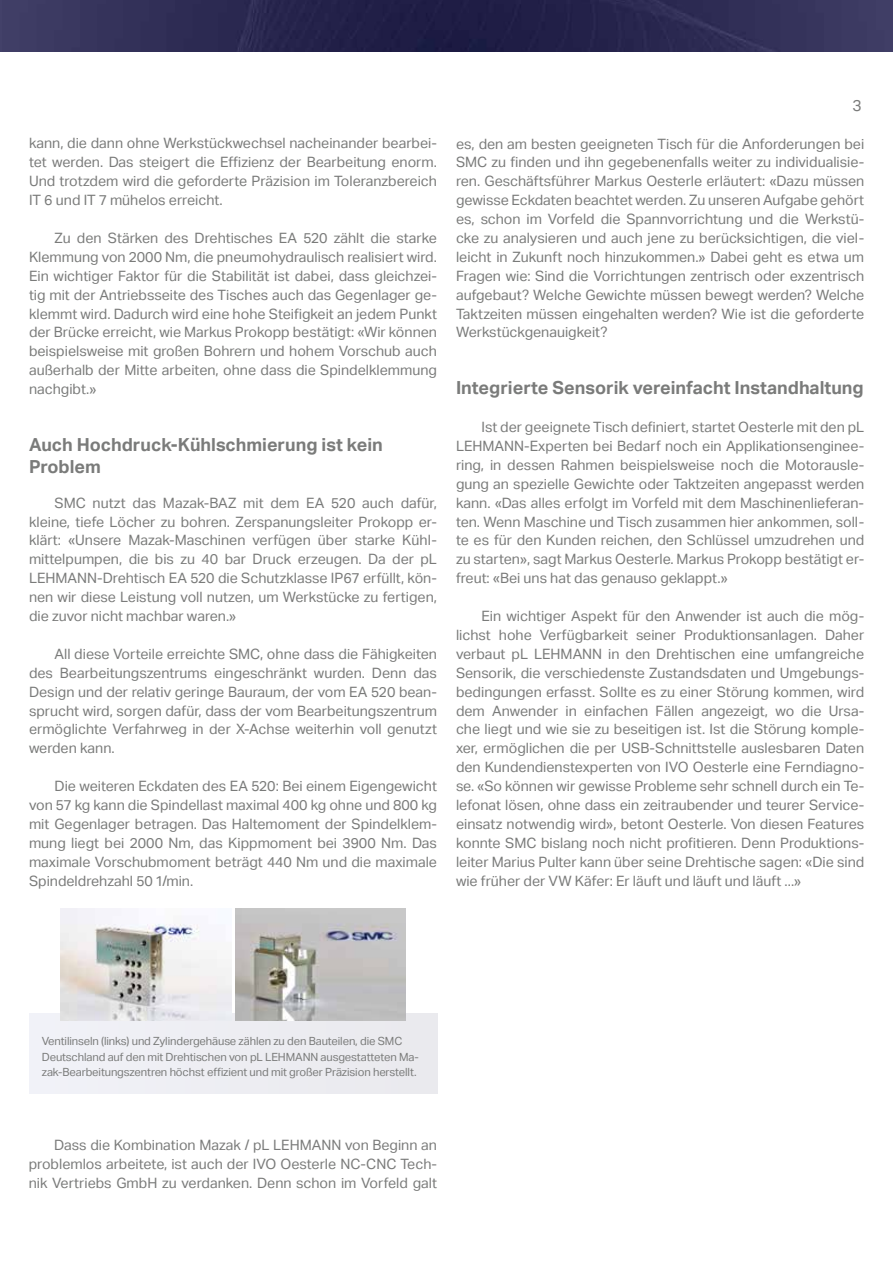
<style>
.page{position:relative;width:893px;height:1263px;background:#fff}
.page>*{position:absolute;margin:0;border:0;box-sizing:border-box;transform-origin:0 0}
.t1{font:700 18px/21.8px "Aktiv Grotesk Trial";color:#7a7b7a}
.t2{font:15.75px "Aktiv Grotesk Trial";color:#7a7b7a}
.t3{font:14.25px/18.9px "Aktiv Grotesk Trial";color:#7a7b7a;text-align:justify}
.t4{font:11.25px/15.8px "Aktiv Grotesk Trial";letter-spacing:-.01em;color:#7a7b7a}
</style>
<div class="page">
<img style="left:0;top:0;width:893px;height:51px">
<div style="left:29px;top:1013px;width:408px;height:81px;background:#ededf2"></div>
<img style="left:61px;top:908px;width:170px;height:113px">
<img style="left:235px;top:908px;width:170px;height:113px">
<p class="t3" style="left:29px;top:134px;width:409px">kann, die dann ohne Werkstückwechsel nacheinander bearbei&shy;tet werden. Das steigert die Effizienz der Bearbeitung enorm.<br>Und trotzdem wird die geforderte Präzision im Toleranzbereich IT 6 und IT 7 mühelos erreicht.</p>
<p class="t3" style="left:29px;top:229px;width:409px;text-indent:26px">Zu den Stärken des Drehtisches EA 520 zählt die starke Klemmung von 2000 Nm, die pneumohydraulisch realisiert wird.<br>Ein wichtiger Faktor für die Stabilität ist dabei, dass gleichzei&shy;tig mit der Antriebsseite des Tisches auch das Gegenlager ge&shy;klemmt wird. Dadurch wird eine hohe Steifigkeit an jedem Punkt der Brücke erreicht, wie Markus Prokopp bestätigt: «Wir können beispielsweise mit großen Bohrern und hohem Vorschub auch außerhalb der Mitte arbeiten, ohne dass die Spindelklemmung nachgibt.»</p>
<p class="t1" style="left:29px;top:434px;width:355px">Auch Hochdruck-Kühlschmierung ist kein<br>Problem</p>
<p class="t3" style="left:29px;top:493px;width:409px;text-indent:26px">SMC nutzt das Mazak-BAZ mit dem EA 520 auch dafür, kleine, tiefe Löcher zu bohren. Zerspanungsleiter Prokopp er&shy;klärt: «Unsere Mazak-Maschinen verfügen über starke Kühl&shy;mittelpumpen, die bis zu 40 bar Druck erzeugen. Da der pL LEHMANN-Drehtisch EA 520 die Schutzklasse IP67 erfüllt, kön&shy;nen wir diese Leistung voll nutzen, um Werkstücke zu fertigen, die zuvor nicht machbar waren.»</p>
<p class="t3" style="left:29px;top:644px;width:409px;text-indent:26px">All diese Vorteile erreichte SMC, ohne dass die Fähigkeiten des Bearbeitungszentrums eingeschränkt wurden. Denn das Design und der relativ geringe Bauraum, der vom EA 520 bean&shy;sprucht wird, sorgen dafür, dass der vom Bearbeitungszentrum ermöglichte Verfahrweg in der X-Achse weiterhin voll genutzt werden kann.</p>
<p class="t3" style="left:29px;top:777px;width:409px;text-indent:26px">Die weiteren Eckdaten des EA 520: Bei einem Eigengewicht von 57 kg kann die Spindellast maximal 400 kg ohne und 800 kg mit Gegenlager betragen. Das Haltemoment der Spindelklem&shy;mung liegt bei 2000 Nm, das Kippmoment bei 3900 Nm. Das maximale Vorschubmoment beträgt 440 Nm und die maximale Spindeldrehzahl 50 1/min.</p>
<p class="t2" style="left:852px;top:96px;width:11px">3</p>
<p class="t3" style="left:456px;top:134px;width:410px">es, den am besten geeigneten Tisch für die Anforderungen bei SMC zu finden und ihn gegebenenfalls weiter zu individualisie&shy;ren. Geschäftsführer Markus Oesterle erläutert: «Dazu müssen gewisse Eckdaten beachtet werden. Zu unseren Aufgabe gehört es, schon im Vorfeld die Spannvorrichtung und die Werkstü&shy;cke zu analysieren und auch jene zu berücksichtigen, die viel&shy;leicht in Zukunft noch hinzukommen.» Dabei geht es etwa um Fragen wie: Sind die Vorrichtungen zentrisch oder exzentrisch aufgebaut? Welche Gewichte müssen bewegt werden? Welche Taktzeiten müssen eingehalten werden? Wie ist die geforderte Werkstückgenauigkeit?</p>
<p class="t1" style="left:456px;top:377px;width:409px">Integrierte Sensorik vereinfacht Instandhaltung</p>
<p class="t3" style="left:456px;top:418px;width:410px;text-indent:26px">Ist der geeignete Tisch definiert, startet Oesterle mit den pL LEHMANN-Experten bei Bedarf noch ein Applikationsenginee&shy;ring, in dessen Rahmen beispielsweise noch die Motorausle&shy;gung an spezielle Gewichte oder Taktzeiten angepasst werden kann. «Das alles erfolgt im Vorfeld mit dem Maschinenlieferan&shy;ten. Wenn Maschine und Tisch zusammen hier ankommen, soll&shy;te es für den Kunden reichen, den Schlüssel umzudrehen und zu starten», sagt Markus Oesterle. Markus Prokopp bestätigt er&shy;freut: «Bei uns hat das genauso geklappt.»</p>
<p class="t3" style="left:456px;top:607px;width:410px;text-indent:26px">Ein wichtiger Aspekt für den Anwender ist auch die mög&shy;lichst hohe Verfügbarkeit seiner Produktionsanlagen. Daher verbaut pL LEHMANN in den Drehtischen eine umfangreiche Sensorik, die verschiedenste Zustandsdaten und Umgebungs&shy;bedingungen erfasst. Sollte es zu einer Störung kommen, wird dem Anwender in einfachen Fällen angezeigt, wo die Ursa&shy;che liegt und wie sie zu beseitigen ist. Ist die Störung komple&shy;xer, ermöglichen die per USB-Schnittstelle auslesbaren Daten den Kundendienstexperten von IVO Oesterle eine Ferndiagno&shy;se. «So können wir gewisse Probleme sehr schnell durch ein Te&shy;lefonat lösen, ohne dass ein zeitraubender und teurer Service&shy;einsatz notwendig wird», betont Oesterle. Von diesen Features konnte SMC bislang noch nicht profitieren. Denn Produktions&shy;leiter Marius Pulter kann über seine Drehtische sagen: «Die sind wie früher der VW Käfer: Er läuft und läuft und läuft ...»</p>
<p class="t4" style="left:42px;top:1033px;width:378px">Ventilinseln (links) und Zylindergehäuse zählen zu den Bauteilen, die SMC<br>Deutschland auf den mit Drehtischen von pL LEHMANN ausgestatteten Ma&shy;zak-Bearbeitungszentren höchst effizient und mit großer Präzision herstellt.</p>
<p class="t3" style="left:29px;top:1136px;width:410px;text-indent:26px">Dass die Kombination Mazak / pL LEHMANN von Beginn an problemlos arbeitete, ist auch der IVO Oesterle NC-CNC Tech&shy;nik Vertriebs GmbH zu verdanken. Denn schon im Vorfeld galt</p>
</div>
